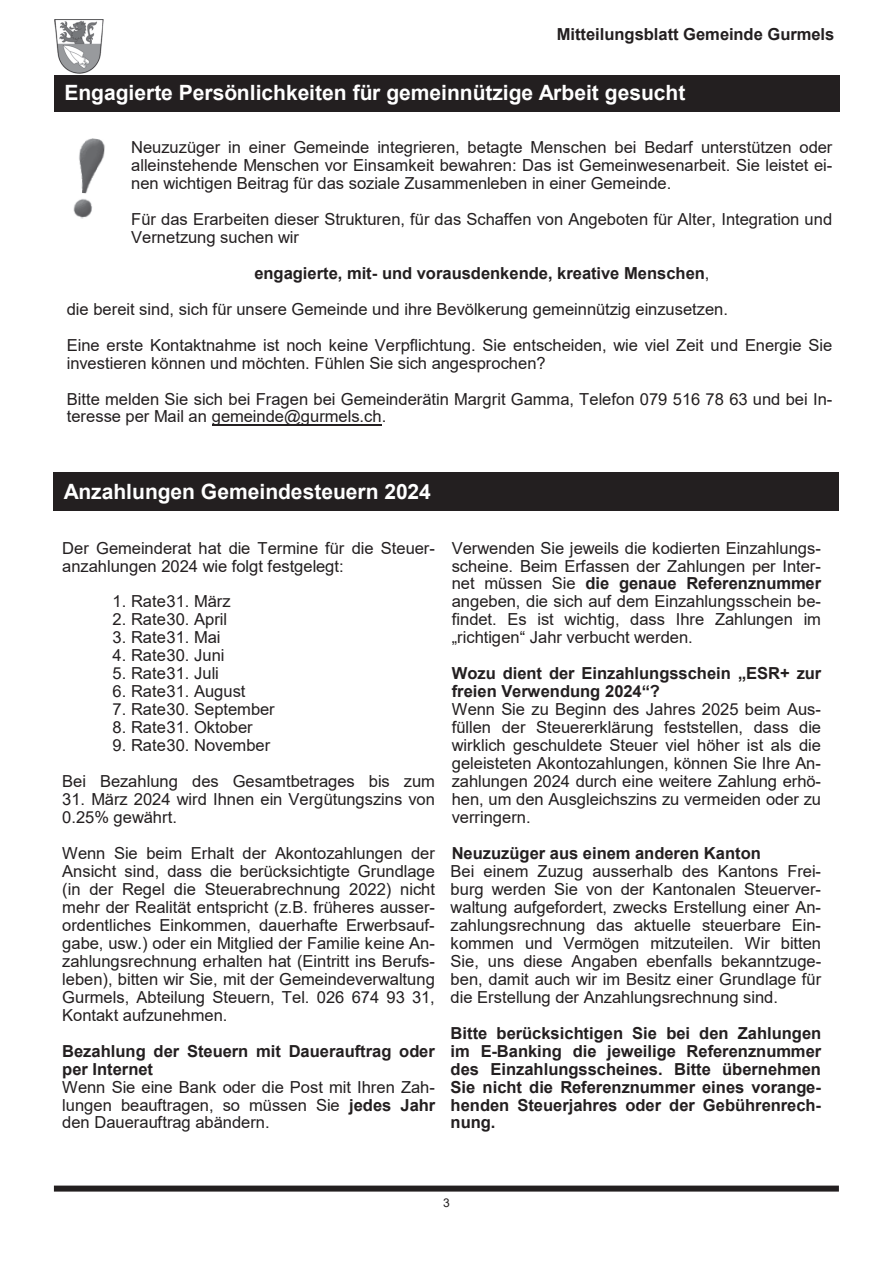
<style>
.page{position:relative;width:893px;height:1263px;background:#fff}
.page>*{position:absolute;margin:0;border:0;box-sizing:border-box;transform-origin:0 0}
.t1{font:700 21px "Arial";color:#fff}
.t2{font:16.5px/18px "Arial";color:#231f20}
.t3{font:700 16.5px/18px "Arial";color:#231f20}
.t4{font:12px "Arial";color:#231f20}
.s1{font-weight:700}
</style>
<div class="page">
<img style="left:54px;top:19px;width:50px;height:54px">
<div style="left:54px;top:75px;width:786px;height:36px;background:#231f20"></div>
<div style="left:54px;top:1185px;width:785px;height:6px;background:#231f20"></div>
<div style="left:53px;top:472px;width:786px;height:39px;background:#231f20"></div>
<hr style="left:212px;top:424px;width:170px;height:1px;background:#231f20">
<img style="left:73px;top:138px;width:32px;height:81px">
<p class="t3" style="left:557px;top:26px;width:279px">Mitteilungsblatt Gemeinde Gurmels</p>
<p class="t1" style="left:64px;top:78px;width:622px">Engagierte Persönlichkeiten für gemeinnützige Arbeit gesucht</p>
<p class="t2" style="left:131px;top:138px;width:703px;text-align:justify">Neuzuzüger in einer Gemeinde integrieren, betagte Menschen bei Bedarf unterstützen oder alleinstehende Menschen vor Einsamkeit bewahren: Das ist Gemeinwesenarbeit. Sie leistet ei&shy;nen wichtigen Beitrag für das soziale Zusammenleben in einer Gemeinde.</p>
<p class="t2" style="left:131px;top:210px;width:702px">Für das Erarbeiten dieser Strukturen, für das Schaffen von Angeboten für Alter, Integration und<br>Vernetzung suchen wir</p>
<p class="t2" style="left:67px;top:255px;width:767px;line-height:35.8px;text-indent:188px"><span class="s1">engagierte, mit- und vorausdenkende, kreative Menschen</span>,<br>die bereit sind, sich für unsere Gemeinde und ihre Bevölkerung gemeinnützig einzusetzen.<br>Eine erste Kontaktnahme ist noch keine Verpflichtung. Sie entscheiden, wie viel Zeit und Energie Sie</p>
<p class="t2" style="left:67px;top:345px;width:767px;line-height:36px">investieren können und möchten. Fühlen Sie sich angesprochen?<br>Bitte melden Sie sich bei Fragen bei Gemeinderätin Margrit Gamma, Telefon 079 516 78 63 und bei In-</p>
<p class="t2" style="left:67px;top:407px;width:321px">teresse per Mail an gemeinde@gurmels.ch.</p>
<p class="t1" style="left:64px;top:476px;width:369px">Anzahlungen Gemeindesteuern 2024</p>
<p class="t2" style="left:62px;top:539px;width:374px">Der Gemeinderat hat die Termine für die Steuer&shy;anzahlungen 2024 wie folgt festgelegt:</p>
<p class="t2" style="left:113px;top:592px;width:120px">1. Rate31. März</p>
<p class="t2" style="left:112px;top:610px;width:116px">2. Rate30. April</p>
<p class="t2" style="left:112px;top:628px;width:110px">3. Rate31. Mai</p>
<p class="t2" style="left:112px;top:646px;width:114px">4. Rate30. Juni</p>
<p class="t2" style="left:112px;top:664px;width:108px">5. Rate31. Juli</p>
<p class="t2" style="left:112px;top:682px;width:134px">6. Rate31. August</p>
<p class="t2" style="left:112px;top:700px;width:164px">7. Rate30. September</p>
<p class="t2" style="left:112px;top:718px;width:142px">8. Rate31. Oktober</p>
<p class="t2" style="left:62px;top:727px;width:374px;line-height:36px;text-indent:50px">9. Rate30. November<br>Bei Bezahlung des Gesamtbetrages bis zum</p>
<p class="t2" style="left:62px;top:790px;width:374px">31. März 2024 wird Ihnen ein Vergütungszins von<br>0.25% gewährt.</p>
<p class="t2" style="left:62px;top:844px;width:374px;text-align:justify">Wenn Sie beim Erhalt der Akontozahlungen der Ansicht sind, dass die berücksichtigte Grundlage (in der Regel die Steuerabrechnung 2022) nicht mehr der Realität entspricht (z.B. früheres ausser&shy;ordentliches Einkommen, dauerhafte Erwerbsauf&shy;gabe, usw.) oder ein Mitglied der Familie keine An&shy;zahlungsrechnung erhalten hat (Eintritt ins Berufs&shy;leben), bitten wir Sie, mit der Gemeindeverwaltung Gurmels, Abteilung Steuern, Tel. 026 674 93 31, Kontakt aufzunehmen.</p>
<p class="t3" style="left:62px;top:1042px;width:374px">Bezahlung der Steuern mit Dauerauftrag oder per Internet</p>
<p class="t2" style="left:62px;top:1078px;width:375px;text-align:justify">Wenn Sie eine Bank oder die Post mit Ihren Zah&shy;lungen beauftragen, so müssen Sie <span class="s1">jedes Jahr </span>den Dauerauftrag abändern.</p>
<p class="t2" style="left:452px;top:539px;width:371px;text-align:justify">Verwenden Sie jeweils die kodierten Einzahlungs&shy;scheine. Beim Erfassen der Zahlungen per Inter&shy;net müssen Sie <span class="s1">die genaue Referenznummer </span>angeben, die sich auf dem Einzahlungsschein be&shy;findet. Es ist wichtig, dass Ihre Zahlungen im „richtigen“ Jahr verbucht werden.</p>
<p class="t3" style="left:452px;top:665px;width:371px">Wozu dient der Einzahlungsschein „ESR+ zur freien Verwendung 2024“?</p>
<p class="t2" style="left:452px;top:700px;width:371px;text-align:justify">Wenn Sie zu Beginn des Jahres 2025 beim Aus&shy;füllen der Steuererklärung feststellen, dass die wirklich geschuldete Steuer viel höher ist als die geleisteten Akontozahlungen, können Sie Ihre An&shy;zahlungen 2024 durch eine weitere Zahlung erhö&shy;hen, um den Ausgleichszins zu vermeiden oder zu verringern.</p>
<p class="t3" style="left:452px;top:844px;width:311px">Neuzuzüger aus einem anderen Kanton</p>
<p class="t2" style="left:451px;top:862px;width:372px;text-align:justify">Bei einem Zuzug ausserhalb des Kantons Frei&shy;burg werden Sie von der Kantonalen Steuerver&shy;waltung aufgefordert, zwecks Erstellung einer An&shy;zahlungsrechnung das aktuelle steuerbare Ein&shy;kommen und Vermögen mitzuteilen. Wir bitten Sie, uns diese Angaben ebenfalls bekanntzuge&shy;ben, damit auch wir im Besitz einer Grundlage für die Erstellung der Anzahlungsrechnung sind.</p>
<p class="t3" style="left:451px;top:1024px;width:372px;text-align:justify">Bitte berücksichtigen Sie bei den Zahlungen im E-Banking die jeweilige Referenznummer des Einzahlungsscheines. Bitte übernehmen Sie nicht die Referenznummer eines vorange&shy;henden Steuerjahres oder der Gebührenrech&shy;nung.</p>
<p class="t4" style="left:443px;top:1194px;width:8px">3</p>
</div>
